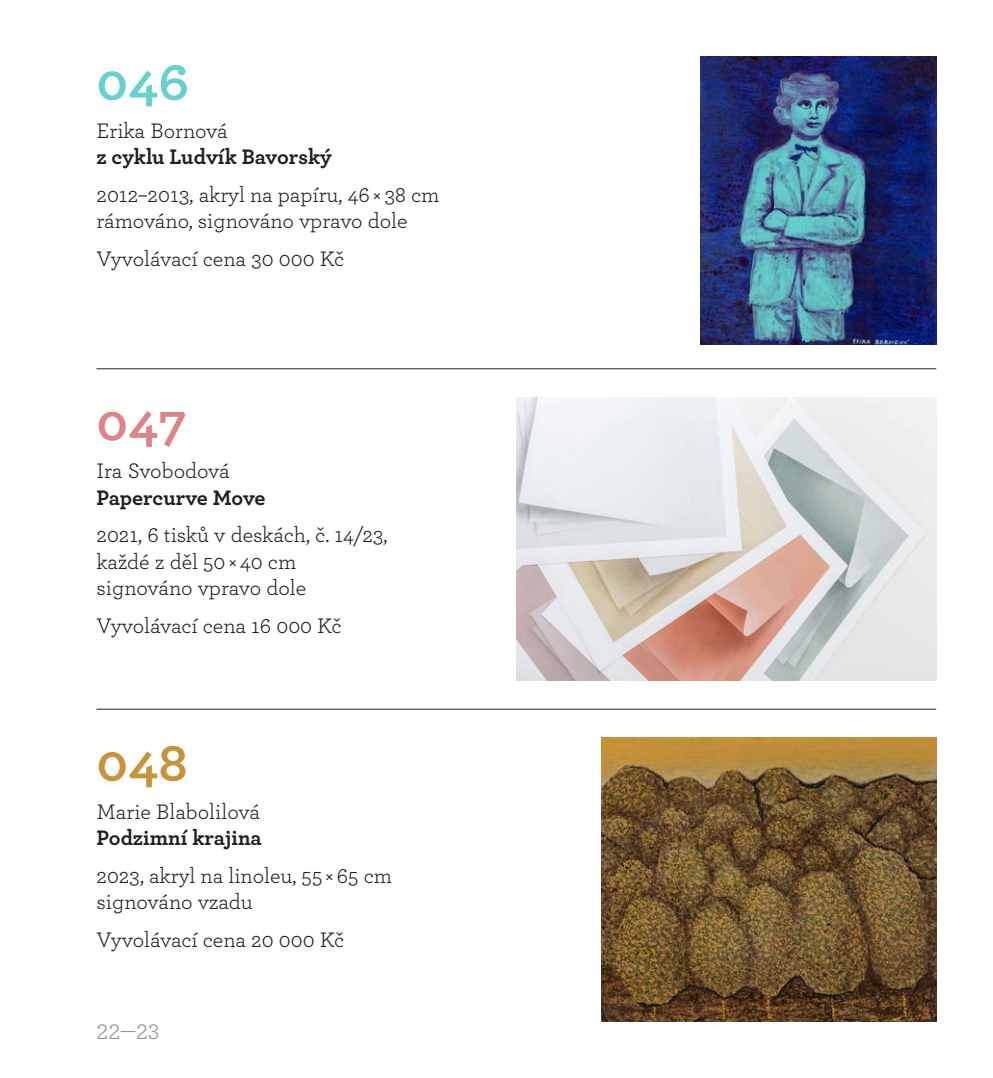
<style>
.page{position:relative;width:993px;height:1078px;background:#fff}
.page>*{position:absolute;margin:0;border:0;box-sizing:border-box;transform-origin:0 0}
.t1{font:700 54px "Archer";color:#c7943b}
.t2{font:700 54px "Archer";color:#dc8487}
.t3{font:700 54px "Archer";color:#67d1cf}
.t4{font:22px/26.4px "Archer";color:#231f20}
.t5{font:700 22px "Archer";letter-spacing:-.005em;color:#231f20}
.t6{font:22px "Archer";color:#979391}
</style>
<div class="page">
<img style="left:700px;top:57px;width:235px;height:288px">
<img style="left:516px;top:397px;width:419px;height:283px">
<img style="left:601px;top:737px;width:334px;height:283px">
<hr style="left:96px;top:368px;width:839px;height:1px;background:#231f20">
<hr style="left:96px;top:708px;width:839px;height:1px;background:#231f20">
<h1 class="t3" style="left:96px;top:39px;width:94px">046</h1>
<p class="t4" style="left:96px;top:116px;width:133px">Erika Bornová</p>
<p class="t5" style="left:96px;top:139px;width:237px">z cyklu Ludvík Bavorský</p>
<p class="t4" style="left:96px;top:180px;width:344px">2012–2013, akryl na papíru, 46 × 38 cm rámováno, signováno vpravo dole</p>
<p class="t4" style="left:96px;top:244px;width:249px">Vyvolávací cena 30 000 Kč</p>
<h1 class="t2" style="left:96px;top:379px;width:92px">047</h1>
<p class="t4" style="left:96px;top:456px;width:135px">Ira Svobodová</p>
<p class="t5" style="left:96px;top:480px;width:170px">Papercurve Move</p>
<p class="t4" style="left:96px;top:520px;width:292px">2021, 6 tisků v deskách, č. 14/23, každé z děl 50 × 40 cm signováno vpravo dole</p>
<p class="t4" style="left:96px;top:611px;width:247px">Vyvolávací cena 16 000 Kč</p>
<h1 class="t1" style="left:96px;top:720px;width:93px">048</h1>
<p class="t4" style="left:96px;top:796px;width:165px">Marie Blabolilová</p>
<p class="t5" style="left:96px;top:820px;width:167px">Podzimní krajina</p>
<p class="t4" style="left:96px;top:861px;width:297px">2023, akryl na linoleu, 55 × 65 cm signováno vzadu</p>
<p class="t4" style="left:96px;top:925px;width:249px">Vyvolávací cena 20 000 Kč</p>
<p class="t6" style="left:96px;top:1016px;width:65px">22—23</p>
</div>
